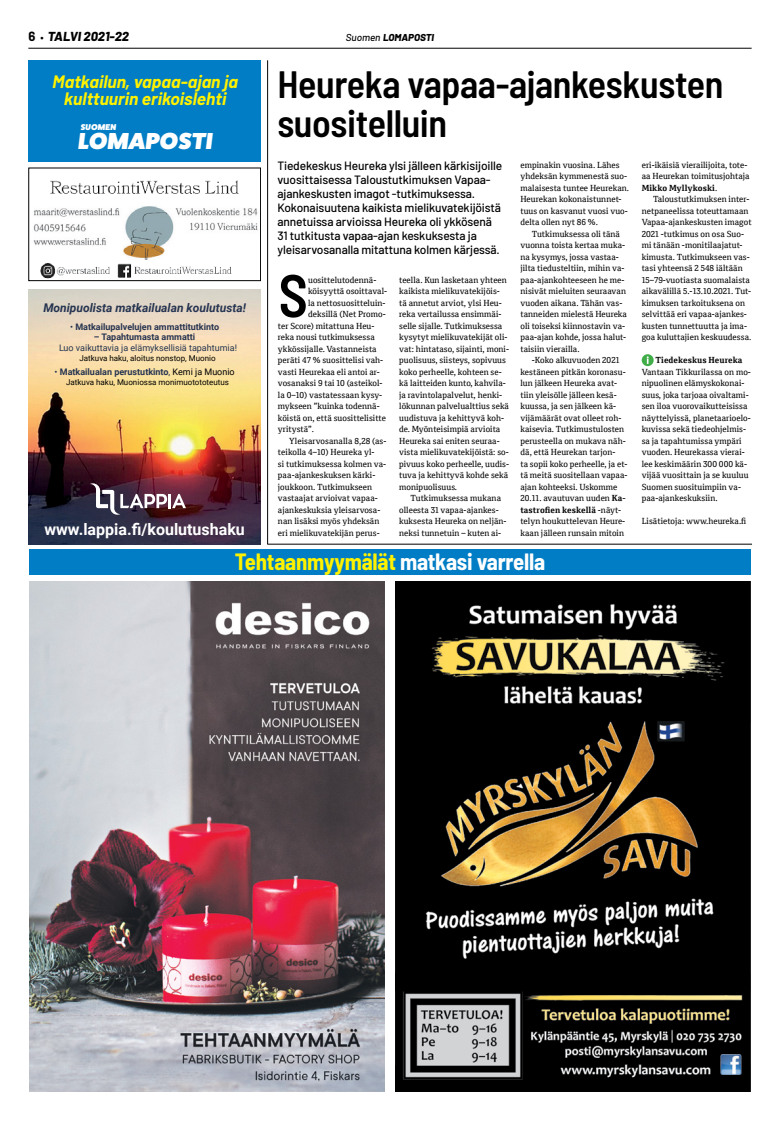
<style>
.page{position:relative;width:780px;height:1134px;background:#fff}
.page>*{position:absolute;margin:0;border:0;box-sizing:border-box;transform-origin:0 0}
.Teksti{font:600 semi-condensed 60.1px "Barlow";color:#000;scale:.95 1}
.t1{font:600 semi-condensed 38px/39px "Barlow";letter-spacing:-.01em;color:#000}
.t2{font:800 23.2px "Fat Frank";color:#fff;scale:1.05 1}
.t3{font:700 semi-condensed 23px "Barlow";letter-spacing:-.01em;color:#fff200}
.t4{font:italic 700 17.6px/17.6px "Barlow";color:#fff200;text-align:center}
.t5{font:700 16px "Roboto";color:#fff}
.t6{font:italic 800 13px "Barlow";color:#000}
.Teksti_Intro{font:500 12px/14px "Barlow";letter-spacing:-.01em;color:#000}
.t7{font:italic 700 12px "Roboto";color:#263451}
.t8{font:italic 800 10px "Barlow";color:#000}
.t9{font:700 9px "Roboto";color:#263451}
.t10{font:9px/10.8px "Roboto";color:#263451}
.Teksti-2{font:8.5px/11.5px "Cordale";letter-spacing:.005em;color:#000}
.t11{font:800 8.5px "Fat Frank";color:#fff;scale:1.04 1}
.t12{font:8px "Roboto";color:#000}
.s1{font-weight:700;font-style:normal}
.s2{font-weight:700;font-style:normal;font-size:10px}
.s3{font-weight:500}
.s4{font-weight:400}
.s5{font-weight:700}
.s6{font-weight:400;color:#000}
.s7{color:#fff}
</style>
<div class="page">
<hr style="left:28px;top:48px;width:723px;height:1px;background:#000">
<svg style="left:641px;top:354px;width:12px;height:12px"></svg>
<svg style="left:646px;top:356px;width:2px;height:8px"></svg>
<hr style="left:267px;top:544px;width:485px;height:1px;background:#000">
<img style="left:29px;top:582px;width:355px;height:510px">
<img style="left:396px;top:582px;width:354px;height:510px">
<div style="left:29px;top:549px;width:721px;height:26px;background:#007dc5"></div>
<img style="left:28px;top:289px;width:233px;height:255px">
<svg style="left:90px;top:483px;width:96px;height:32px"></svg>
<hr style="left:267px;top:60px;width:1px;height:484px;background:#000">
<img style="left:33px;top:180px;width:225px;height:80px">
<img style="left:40px;top:263px;width:192px;height:16px">
<div style="left:28px;top:168px;width:233px;height:113px;border:1px solid #000"></div>
<div style="left:28px;top:60px;width:233px;height:101px;background:#007dc5"></div>
<h3 class="t6" style="left:28px;top:27px;width:102px"><span class="s1">6</span> <span class="s2">•</span> TALVI 2021-22</h3>
<p class="t8" style="left:346px;top:30px;width:90px"><span class="s3">Suomen</span> LOMAPOSTI</p>
<p class="t4" style="left:52px;top:71px;width:188px">Matkailun, vapaa-ajan ja kulttuurin erikoislehti</p>
<p class="t11" style="left:80px;top:123px;width:37px">SUOMEN</p>
<p class="t2" style="left:78px;top:128px;width:133px">LOMAPOSTI</p>
<p class="t7" style="left:43px;top:299px;width:204px">Monipuolista matkailualan koulutusta!</p>
<p class="t9" style="left:70px;top:320px;width:151px"><span class="s4">•</span> Matkailupalvelujen ammattitutkinto</p>
<p class="t10" style="left:59px;top:331px;width:179px;text-indent:35px"><span class="s5">– Tapahtumasta ammatti<br></span>Luo vaikuttavia ja elämyksellisiä tapahtumia!</p>
<p class="t12" style="left:79px;top:352px;width:138px">Jatkuva haku, aloitus nonstop, Muonio</p>
<p class="t9" style="left:55px;top:366px;width:182px"><span class="s4">•</span> Matkailualan perustutkinto<span class="s4">,</span> <span class="s6">Kemi ja Muonio</span></p>
<p class="t12" style="left:66px;top:376px;width:164px">Jatkuva haku, Muoniossa monimuotototeutus</p>
<p class="t5" style="left:44px;top:518px;width:202px">www.lappia.fi/koulutushaku</p>
<p class="t1" style="left:277px;top:64px;width:447px">Heureka vapaa-ajankeskusten suositelluin</p>
<p class="Teksti_Intro" style="left:277px;top:157px;width:226px">Tiedekeskus Heureka ylsi jälleen kärkisijoille vuosittaisessa Taloustutkimuksen Vapaa&shy;ajankeskusten imagot -tutkimuksessa.<br>Kokonaisuutena kaikista mielikuvatekijöistä annetuissa arvioissa Heureka oli ykkösenä 31 tutkitusta vapaa-ajan keskuksesta ja yleisarvosanalla mitattuna kolmen kärjessä.</p>
<p class="Teksti" style="left:278px;top:258px;width:33px">S</p>
<p class="Teksti-2" style="left:308px;top:274px;width:70px">uosittelutodennä-</p>
<p class="Teksti-2" style="left:308px;top:285px;width:81px">köisyyttä osoittaval-</p>
<p class="Teksti-2" style="left:308px;top:297px;width:79px">la nettosuositteluin-</p>
<p class="Teksti-2" style="left:308px;top:308px;width:79px">deksillä (Net Promo-</p>
<p class="Teksti-2" style="left:278px;top:320px;width:98px">ter Score) mitattuna Heu-</p>
<p class="Teksti-2" style="left:278px;top:331px;width:98px">reka nousi tutkimuksessa</p>
<p class="Teksti-2" style="left:278px;top:343px;width:100px">ykkössijalle. Vastanneista</p>
<p class="Teksti-2" style="left:278px;top:354px;width:107px">peräti 47 % suosittelisi vah-</p>
<p class="Teksti-2" style="left:278px;top:366px;width:103px">vasti Heurekaa eli antoi ar-</p>
<p class="Teksti-2" style="left:278px;top:377px;width:106px">vosanaksi 9 tai 10 (asteikol-</p>
<p class="Teksti-2" style="left:278px;top:389px;width:106px">la 0–10) vastatessaan kysy-</p>
<p class="Teksti-2" style="left:278px;top:400px;width:103px">mykseen ”kuinka todennä-</p>
<p class="Teksti-2" style="left:278px;top:412px;width:109px">köistä on, että suosittelisitte</p>
<p class="Teksti-2" style="left:278px;top:423px;width:38px">yritystä”.</p>
<p class="Teksti-2" style="left:278px;top:435px;width:110px;text-indent:11px">Yleisarvosanalla 8,28 (as&shy;teikolla 4–10) Heureka yl-<br>si tutkimuksessa kolmen va&shy;paa-ajankeskuksen kärki&shy;joukkoon. Tutkimukseen vastaajat arvioivat vapaa&shy;ajankeskuksia yleisarvosa&shy;nan lisäksi myös yhdeksän eri mielikuvatekijän perus-</p>
<p class="Teksti-2" style="left:399px;top:274px;width:111px">teella. Kun lasketaan yhteen kaikista mielikuvatekijöis&shy;tä annetut arviot, ylsi Heu&shy;reka vertailussa ensimmäi&shy;selle sijalle. Tutkimuksessa kysytyt mielikuvatekijät oli&shy;vat: hintataso, sijainti, moni&shy;puolisuus, siisteys, sopivuus koko perheelle, kohteen se&shy;kä laitteiden kunto, kahvila&shy;ja ravintolapalvelut, henki&shy;lökunnan palvelualttius sekä uudistuva ja kehittyvä koh&shy;de. Myönteisimpiä arvioita<br>Heureka sai eniten seuraa&shy;vista mielikuvatekijöistä: so&shy;pivuus koko perheelle, uudis&shy;tuva ja kehittyvä kohde sekä monipuolisuus.</p>
<p class="Teksti-2" style="left:399px;top:492px;width:109px;text-indent:11px">Tutkimuksessa mukana olleesta 31 vapaa-ajankes&shy;kuksesta Heureka on neljän&shy;neksi tunnetuin – kuten ai-</p>
<p class="Teksti-2" style="left:520px;top:159px;width:110px">empinakin vuosina. Lähes yhdeksän kymmenestä suo&shy;malaisesta tuntee Heurekan.<br>Heurekan kokonaistunnet&shy;tuus on kasvanut vuosi vuo&shy;delta ollen nyt 86 %.</p>
<p class="Teksti-2" style="left:520px;top:228px;width:108px;text-indent:11px">Tutkimuksessa oli tänä vuonna toista kertaa muka&shy;na kysymys, jossa vastaa&shy;jilta tiedusteltiin, mihin va&shy;paa-ajankohteeseen he me&shy;nisivät mieluiten seuraavan vuoden aikana. Tähän vas&shy;tanneiden mielestä Heureka oli toiseksi kiinnostavin va&shy;paa-ajan kohde, jossa halut&shy;taisiin vierailla.</p>
<p class="Teksti-2" style="left:520px;top:354px;width:109px;text-indent:11px">-Koko alkuvuoden 2021 kestäneen pitkän koronasu&shy;lun jälkeen Heureka avat&shy;tiin yleisölle jälleen kesä&shy;kuussa, ja sen jälkeen kä&shy;vijämäärät ovat olleet roh&shy;kaisevia. Tutkimustulosten perusteella on mukava näh&shy;dä, että Heurekan tarjon-<br>ta sopii koko perheelle, ja et&shy;tä meitä suositellaan vapaa&shy;ajan kohteeksi. Uskomme<br>20.11. avautuvan uuden <span class="s5">Ka&shy;tastrofien keskellä</span> -näyt&shy;telyn houkuttelevan Heure&shy;kaan jälleen runsain mitoin</p>
<p class="Teksti-2" style="left:641px;top:159px;width:109px">eri-ikäisiä vierailijoita, tote&shy;aa Heurekan toimitusjohtaja<br><span class="s5">Mikko Myllykoski</span>.</p>
<p class="Teksti-2" style="left:641px;top:193px;width:111px;text-indent:11px">Taloustutkimuksen inter&shy;netpaneelissa toteuttamaan<br>Vapaa-ajankeskusten imagot<br>2021 -tutkimus on osa Suo&shy;mi tänään -monitilaajatut&shy;kimusta. Tutkimukseen vas&shy;tasi yhteensä 2 548 iältään<br>15–79-vuotiasta suomalaista aikavälillä 5.-13.10.2021. Tut&shy;kimuksen tarkoituksena on selvittää eri vapaa-ajankes&shy;kusten tunnettuutta ja ima&shy;goa kuluttajien keskuudessa.</p>
<p class="Teksti-2" style="left:641px;top:354px;width:111px;text-indent:14px"><span class="s5">Tiedekeskus Heureka<br></span>Vantaan Tikkurilassa on mo&shy;nipuolinen elämyskokonai&shy;suus, joka tarjoaa oivaltami&shy;sen iloa vuorovaikutteisissa näyttelyissä, planetaarioelo&shy;kuvissa sekä tiedeohjelmis&shy;sa ja tapahtumissa ympäri vuoden. Heurekassa vierai&shy;lee keskimäärin 300 000 kä&shy;vijää vuosittain ja se kuuluu<br>Suomen suosituimpiin va&shy;paa-ajankeskuksiin.</p>
<p class="Teksti-2" style="left:641px;top:515px;width:106px">Lisätietoja: www.heureka.fi</p>
<p class="t3" style="left:235px;top:547px;width:312px">Tehtaanmyymälät <span class="s7">matkasi varrella</span></p>
</div>
